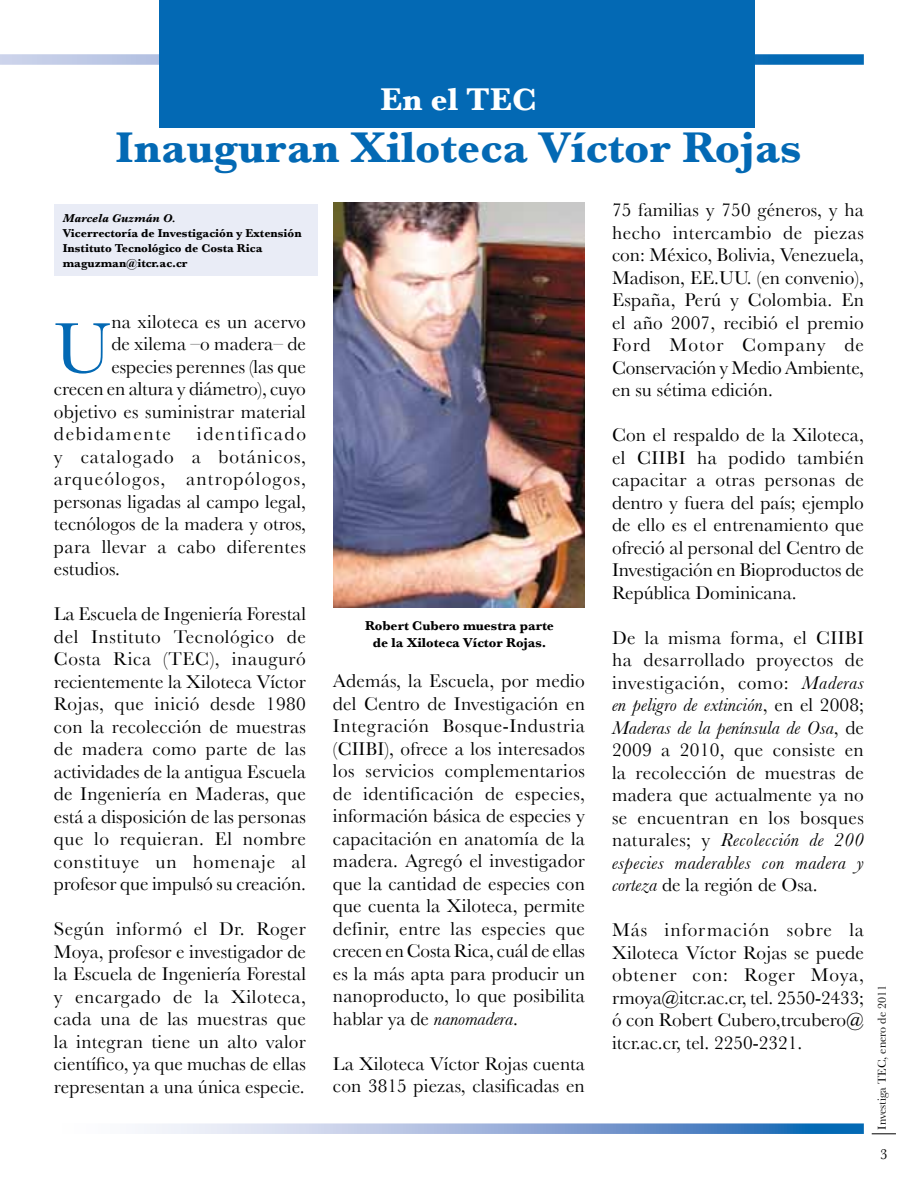
<style>
.page{position:relative;width:918px;height:1188px;background:#fff}
.page>*{position:absolute;margin:0;border:0;box-sizing:border-box;transform-origin:0 0}
.t1{font:74.55px "Baskerville";color:#0369b4}
.t2{font:700 45px "Baskerville";color:#0369b4}
.t3{font:700 33px "Baskerville";color:#fff}
.t4{font:19.35px/22.5px "Baskerville";color:#000;text-align:justify}
.t5{font:19.35px "Baskerville";letter-spacing:.085em;color:#000}
.t6{font:15px "Baskerville";color:#000}
.t7{font:700 13.5px/16.5px "Baskerville";color:#000;text-align:center}
.t8{font:700 12px/15px "Baskerville";color:#000}
.t9{font:12px "Baskerville";color:#000}
.t10{font:italic 700 12px "Baskerville";color:#000}
.s1{font-style:italic}
</style>
<div class="page">
<svg style="left:872px;top:1134px;width:24px;height:1px"></svg>
<svg style="left:0;top:54px;width:864px;height:11px;background:#79a6d3"></svg>
<svg style="left:144px;top:1123px;width:720px;height:11px;background:#92b1d9"></svg>
<div style="left:159px;top:0;width:596px;height:128px;background:#0369b4"></div>
<div style="left:54px;top:204px;width:263px;height:71px;background:#e9ecf6"></div>
<img style="left:333px;top:203px;width:252px;height:405px">
<h3 class="t3" style="left:380px;top:80px;width:158px">En el TEC</h3>
<h2 class="t2" style="left:116px;top:121px;width:687px">Inauguran Xiloteca Víctor Rojas</h2>
<p class="t10" style="left:63px;top:211px;width:115px">Marcela Guzmán O.</p>
<p class="t8" style="left:63px;top:226px;width:240px">Vicerrectoría de Investigación y Extensión<br>Instituto Tecnológico de Costa Rica maguzman@itcr.ac.cr</p>
<p class="t4" style="left:111px;top:310px;width:196px">na xiloteca es un acervo</p>
<p class="t4" style="left:111px;top:332px;width:196px">de xilema –o madera– de</p>
<p class="t4" style="left:111px;top:355px;width:196px">especies perennes (las que</p>
<p class="t4" style="left:54px;top:377px;width:253px">crecen en altura y diámetro), cuyo</p>
<p class="t4" style="left:54px;top:400px;width:253px">objetivo es suministrar material</p>
<p class="t5" style="left:54px;top:423px;width:119px">debidamente</p>
<h1 class="t1" style="left:54px;top:305px;width:59px">U</h1>
<p class="t4" style="left:54px;top:422px;width:254px;text-indent:143px">identificado y catalogado a botánicos, arqueólogos, antropólogos, personas ligadas al campo legal, tecnólogos de la madera y otros, para llevar a cabo diferentes estudios.</p>
<p class="t4" style="left:54px;top:603px;width:254px">La Escuela de Ingeniería Forestal del Instituto Tecnológico de Costa Rica (TEC), inauguró recientemente la Xiloteca Víctor Rojas, que inició desde 1980 con la recolección de muestras de madera como parte de las actividades de la antigua Escuela de Ingeniería en Maderas, que está a disposición de las personas que lo requieran. El nombre constituye un homenaje al profesor que impulsó su creación.</p>
<p class="t4" style="left:54px;top:918px;width:253px">Según informó el Dr. Roger Moya, profesor e investigador de la Escuela de Ingeniería Forestal y encargado de la Xiloteca, cada una de las muestras que la integran tiene un alto valor científico, ya que muchas de ellas representan a una única especie.</p>
<p class="t7" style="left:365px;top:618px;width:190px">Robert Cubero muestra parte de la Xiloteca Víctor Rojas.</p>
<p class="t4" style="left:333px;top:669px;width:254px">Además, la Escuela, por medio del Centro de Investigación en Integración Bosque-Industria (CIIBI), ofrece a los interesados los servicios complementarios de identificación de especies, información básica de especies y capacitación en anatomía de la madera. Agregó el investigador que la cantidad de especies con que cuenta la Xiloteca, permite definir, entre las especies que crecen en Costa Rica, cuál de ellas es la más apta para producir un nanoproducto, lo que posibilita hablar ya de <span class="s1">nanomadera</span>.</p>
<p class="t4" style="left:333px;top:1052px;width:253px">La Xiloteca Víctor Rojas cuenta con 3815 piezas, clasificadas en</p>
<p class="t4" style="left:612px;top:198px;width:254px">75 familias y 750 géneros, y ha hecho intercambio de piezas con: México, Bolivia, Venezuela, Madison, EE.UU. (en convenio), España, Perú y Colombia. En el año 2007, recibió el premio Ford Motor Company de Conservación y Medio Ambiente, en su sétima edición.</p>
<p class="t4" style="left:612px;top:423px;width:253px">Con el respaldo de la Xiloteca, el CIIBI ha podido también capacitar a otras personas de dentro y fuera del país; ejemplo de ello es el entrenamiento que ofreció al personal del Centro de Investigación en Bioproductos de República Dominicana.</p>
<p class="t4" style="left:612px;top:626px;width:254px">De la misma forma, el CIIBI ha desarrollado proyectos de investigación, como: <span class="s1">Maderas en peligro de extinción</span>, en el 2008; <span class="s1">Maderas de la península de Osa</span>, de 2009 a 2010, que consiste en la recolección de muestras de madera que actualmente ya no se encuentran en los bosques naturales; y <span class="s1">Recolección de 200 especies maderables con madera y corteza</span> de la región de Osa.</p>
<p class="t4" style="left:612px;top:918px;width:254px">Más información sobre la Xiloteca Víctor Rojas se puede obtener con: Roger Moya, rmoya@itcr.ac.cr, tel. 2550-2433; ó con Robert Cubero,trcubero@ itcr.ac.cr, tel. 2250-2321.</p>
<p class="t9" style="left:875px;top:1130px;width:146px;rotate:-90deg">Investiga TEC, enero de 2011</p>
<p class="t6" style="left:880px;top:1145px;width:9px">3</p>
</div>
